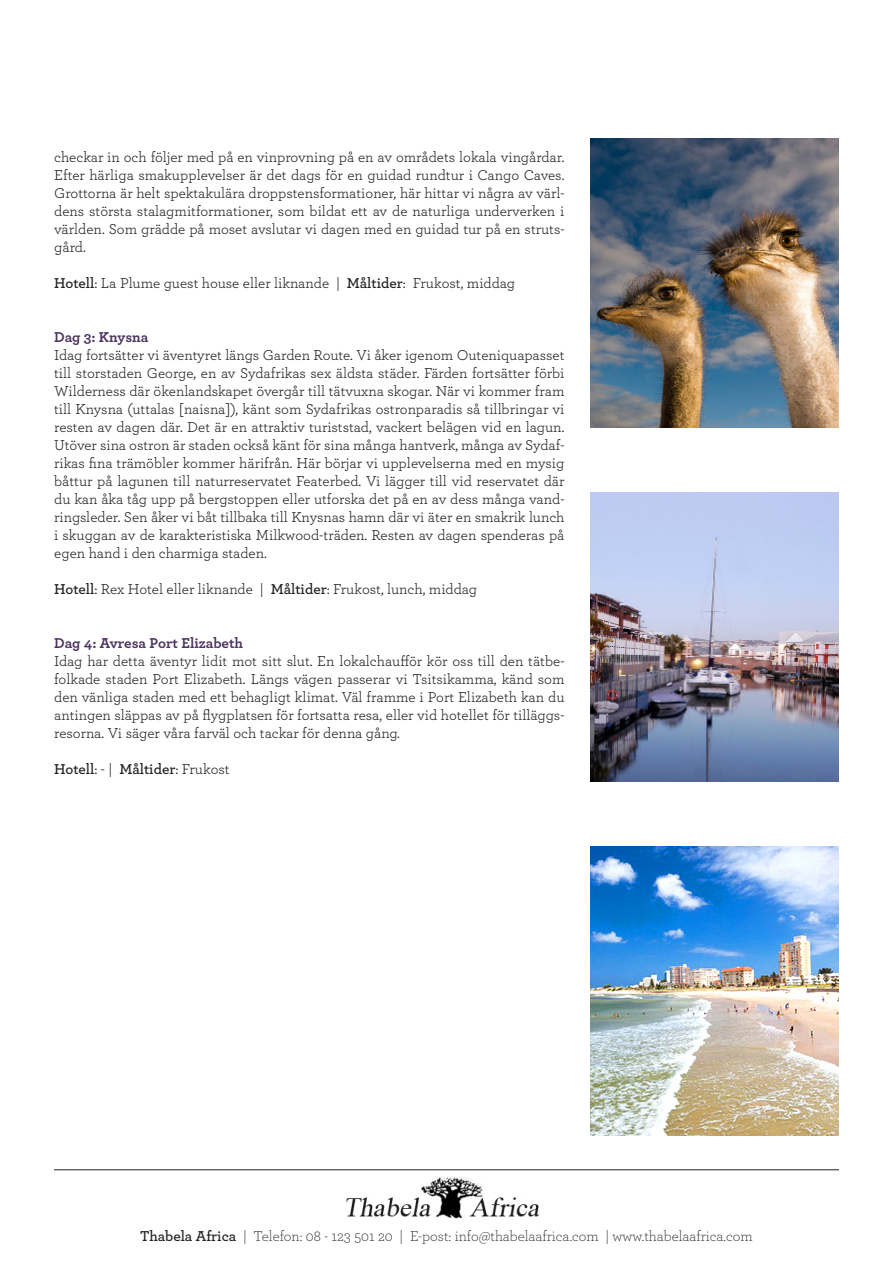
<style>
.page{position:relative;width:893px;height:1263px;background:#fff}
.page>*{position:absolute;margin:0;border:0;box-sizing:border-box;transform-origin:0 0}
.t1{font:15px/18px "Archer Pro";color:#231f20;text-align:justify}
.t2{font:300 15px "Archer Pro";color:#231f20}
.t3{font:700 15px "Archer Pro";letter-spacing:-.005em;color:#4d345f}
.t4{font:600 15px "Archer Pro";color:#231f20}
.s1{font-weight:600}
.s2{font-weight:400}
</style>
<div class="page">
<img style="left:590px;top:138px;width:249px;height:289px">
<img style="left:590px;top:846px;width:249px;height:289px">
<img style="left:346px;top:1177px;width:194px;height:42px">
<hr style="left:54px;top:1169px;width:785px;height:1px;background:#231f20">
<img style="left:590px;top:492px;width:249px;height:289px">
<p class="t1" style="left:54px;top:147px;width:512px">checkar in och följer med på en vinprovning på en av områdets lokala vingårdar.<br>Efter härliga smakupplevelser är det dags för en guidad rundtur i Cango Caves.<br>Grottorna är helt spektakulära droppstensformationer, här hittar vi några av värl&shy;dens största stalagmitformationer, som bildat ett av de naturliga underverken i världen. Som grädde på moset avslutar vi dagen med en guidad tur på en struts&shy;gård.</p>
<p class="t1" style="left:54px;top:273px;width:462px"><span class="s1">Hotell</span>: La Plume guest house eller liknande | <span class="s1">Måltider</span>: Frukost, middag</p>
<p class="t3" style="left:54px;top:325px;width:96px">Dag 3: Knysna</p>
<p class="t1" style="left:54px;top:345px;width:512px">Idag fortsätter vi äventyret längs Garden Route. Vi åker igenom Outeniquapasset till storstaden George, en av Sydafrikas sex äldsta städer. Färden fortsätter förbi Wilderness där ökenlandskapet övergår till tätvuxna skogar. När vi kommer fram till Knysna (uttalas [naisna]), känt som Sydafrikas ostronparadis så tillbringar vi resten av dagen där. Det är en attraktiv turiststad, vackert belägen vid en lagun.<br>Utöver sina ostron är staden också känt för sina många hantverk, många av Sydaf&shy;rikas fina trämöbler kommer härifrån. Här börjar vi upplevelserna med en mysig båttur på lagunen till naturreservatet Featerbed. Vi lägger till vid reservatet där du kan åka tåg upp på bergstoppen eller utforska det på en av dess många vand&shy;ringsleder. Sen åker vi båt tillbaka till Knysnas hamn där vi äter en smakrik lunch i skuggan av de karakteristiska Milkwood-träden. Resten av dagen spenderas på egen hand i den charmiga staden.</p>
<p class="t1" style="left:54px;top:579px;width:424px"><span class="s1">Hotell</span>: Rex Hotel eller liknande | <span class="s1">Måltider</span>: Frukost, lunch, middag</p>
<p class="t3" style="left:54px;top:631px;width:190px">Dag 4: Avresa Port Elizabeth</p>
<p class="t1" style="left:54px;top:651px;width:512px">Idag har detta äventyr lidit mot sitt slut. En lokalchaufför kör oss till den tätbe&shy;folkade staden Port Elizabeth. Längs vägen passerar vi Tsitsikamma, känd som den vänliga staden med ett behagligt klimat. Väl framme i Port Elizabeth kan du antingen släppas av på flygplatsen för fortsatta resa, eller vid hotellet för tilläggs&shy;resorna. Vi säger våra farväl och tackar för denna gång.</p>
<p class="t4" style="left:54px;top:758px;width:177px">Hotell<span class="s2">: - |</span> Måltider<span class="s2">: Frukost</span></p>
<p class="t2" style="left:140px;top:1226px;width:614px"><span class="s1">Thabela Africa</span> | Telefon: 08 - 123 501 20 | E-post: info@thabelaafrica.com | www.thabelaafrica.com</p>
</div>
